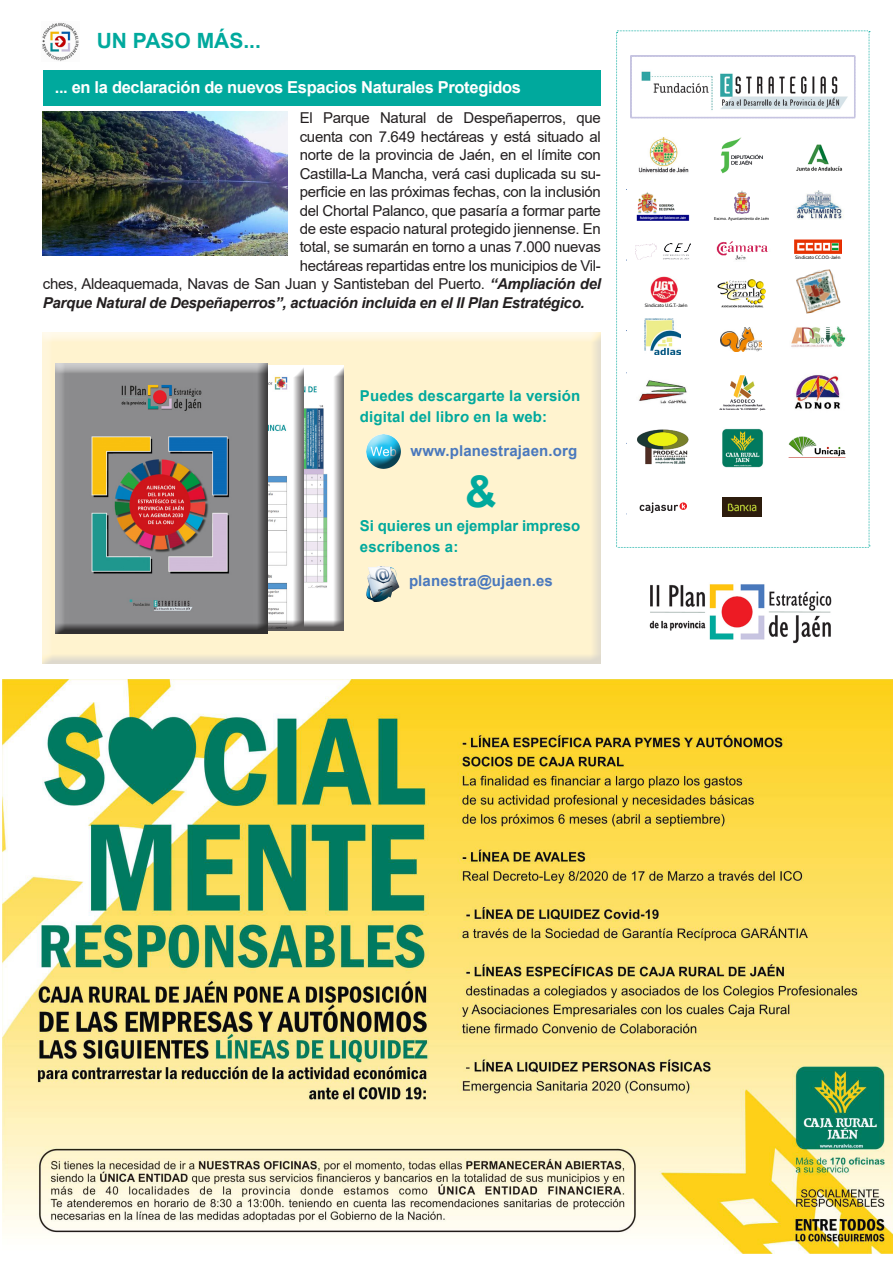
<style>
.page{position:relative;width:893px;height:1263px;background:#fff}
.page>*{position:absolute;margin:0;border:0;box-sizing:border-box;transform-origin:0 0}
.t1{font:700 43.5px "Arial";color:#00a99d}
.t2{font:700 21px "Arial";color:#00a99d}
.t3{font:700 16.5px "Arial";letter-spacing:-.02em;color:#fff}
.t4{font:15px "Arial";letter-spacing:-.02em;color:#231f20}
.t5{font:700 15px/21px "Arial";letter-spacing:.01em;color:#00a99d}
.t6{font:italic 700 15px "Arial";letter-spacing:-.02em;color:#231f20}
.t7{font:700 15px "Arial";letter-spacing:.01em;color:#4a78bd}
.t8{font:4.95px "Myriad Pro";color:#000001}
.t9{font:4.35px "Myriad Pro";color:#000001}
.s1{font-weight:700;font-style:italic}
.s2{font-style:italic}
</style>
<div class="page">
<div style="left:36px;top:332px;width:566px;height:333px;background:#231f20;opacity:.75"></div>
<img style="left:649px;top:584px;width:183px;height:60px">
<div style="left:43px;top:70px;width:558px;height:35px;background:#00a99d"></div>
<img style="left:43px;top:111px;width:244px;height:145px">
<img style="left:42px;top:23px;width:37px;height:38px">
<img style="left:2px;top:679px;width:891px;height:574px">
<div style="left:358px;top:429px;width:49px;height:37px;background:#fff;opacity:.75"></div>
<div style="left:361px;top:436px;width:51px;height:37px;background:#231f20;opacity:.75"></div>
<div style="left:356px;top:565px;width:46px;height:36px;background:#fff3cf"></div>
<div style="left:360px;top:565px;width:46px;height:36px;background:#231f20;opacity:.75"></div>
<svg style="left:616px;top:30px;width:255px;height:518px"></svg>
<div style="left:138px;top:363px;width:211px;height:269px;background:#231f20;opacity:.75"></div>
<div style="left:104px;top:363px;width:210px;height:269px;background:#231f20;opacity:.75"></div>
<div style="left:55px;top:363px;width:214px;height:270px;background:#231f20;opacity:.75"></div>
<p class="t2" style="left:97px;top:25px;width:166px">UN PASO MÁS...</p>
<p class="t3" style="left:55px;top:75px;width:468px">... en la declaración de nuevos Espacios Naturales Protegidos</p>
<p class="t4" style="left:300px;top:108px;width:303px">El Parque Natural de Despeñaperros, que</p>
<p class="t4" style="left:300px;top:126px;width:303px">cuenta con 7.649 hectáreas y está situado al</p>
<p class="t4" style="left:300px;top:145px;width:303px">norte de la provincia de Jaén, en el límite con</p>
<p class="t4" style="left:300px;top:163px;width:303px">Castilla-La Mancha, verá casi duplicada su su-</p>
<p class="t4" style="left:300px;top:181px;width:303px">perficie en las próximas fechas, con la inclusión</p>
<p class="t4" style="left:300px;top:200px;width:303px">del Chortal Palanco, que pasaría a formar parte</p>
<p class="t4" style="left:300px;top:218px;width:303px">de este espacio natural protegido jiennense. En</p>
<p class="t4" style="left:300px;top:237px;width:303px">total, se sumarán en torno a unas 7.000 nuevas</p>
<p class="t4" style="left:300px;top:255px;width:303px">hectáreas repartidas entre los municipios de Vil-</p>
<p class="t4" style="left:43px;top:274px;width:560px">ches, Aldeaquemada, Navas de San Juan y Santisteban del Puerto. <span class="s1">“Ampliación del</span></p>
<p class="t6" style="left:43px;top:292px;width:543px">Parque Natural de Despeñaperros”, actuación incluida en el II Plan Estratégico.</p>
<p class="t5" style="left:360px;top:385px;width:222px">Puedes descargarte la versión digital del libr<span class="s2">o</span> en la web:</p>
<p class="t7" style="left:411px;top:440px;width:168px">www.planestrajaen.org</p>
<p class="t1" style="left:465px;top:461px;width:33px">&amp;</p>
<p class="t5" style="left:360px;top:515px;width:222px">Si quieres un ejemplar impreso escríbenos a:</p>
<p class="t7" style="left:409px;top:570px;width:145px">planestra@ujaen.es</p>
<p class="t8" style="left:645px;top:302px;width:44px">Sindicato U.G.T.-Jaén</p>
<p class="t9" style="left:714px;top:215px;width:57px">Excmo. Ayuntamiento de Jaén</p>
<p class="t8" style="left:795px;top:254px;width:47px">Sindicato CC.OO.-Jaén</p>
</div>
